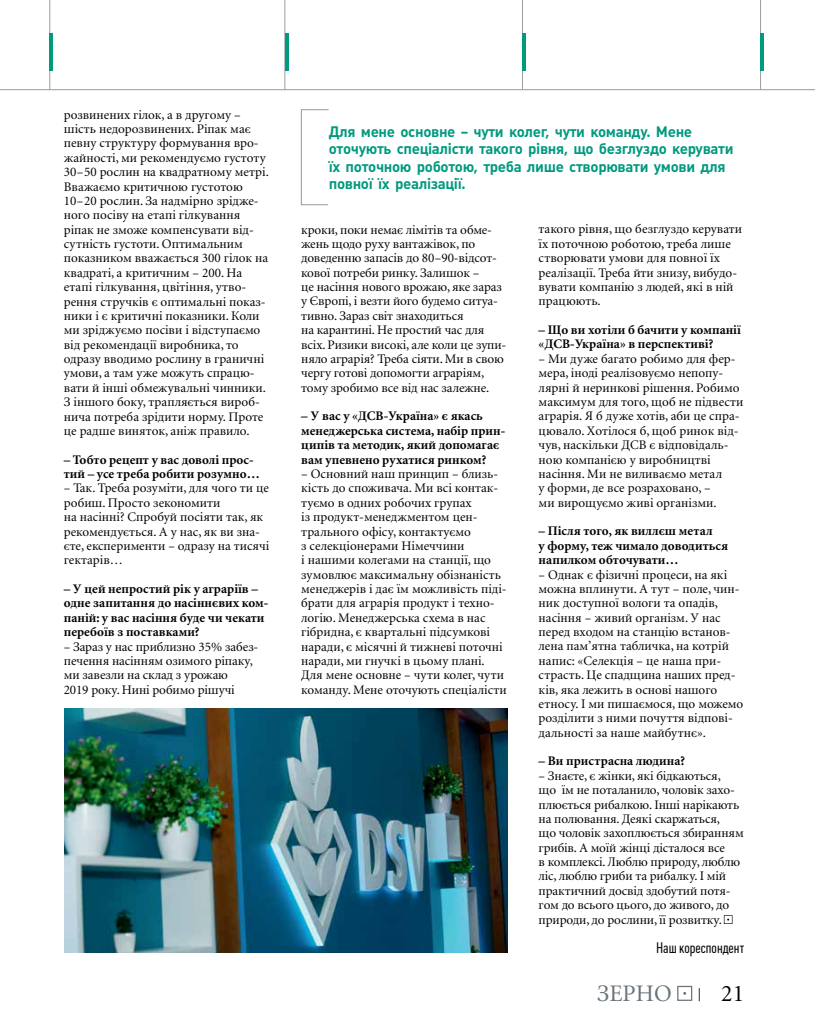
<style>
.page{position:relative;width:815px;height:1028px;background:#fff}
.page>*{position:absolute;margin:0;border:0;box-sizing:border-box;transform-origin:0 0}
.t1{font:23.75px "Minion Cyr";color:#6a747b}
.t2{font:700 15px/17.5px "Plumb";letter-spacing:-.025em;color:#009a7f}
.t3{font:15px "Plumb Cond";color:#000}
.t4{font:13.12px/14.4px "Minion Cyr";color:#000}
.t5{font:700 13.12px/14.4px "Minion Cyr";color:#000}
.s1{font-size:13.12px;color:#000}
.s2{color:#000}
</style>
<div class="page">
<div style="left:677px;top:985px;width:15px;height:15px;border:1px solid #6a747b"></div>
<hr style="left:285px;top:0;width:1px;height:90px;background:#999b9e">
<hr style="left:522px;top:0;width:1px;height:90px;background:#999b9e">
<hr style="left:50px;top:0;width:1px;height:90px;background:#999b9e">
<hr style="left:285px;top:33px;width:3px;height:38px;background:#009a7f">
<hr style="left:523px;top:33px;width:3px;height:38px;background:#009a7f">
<hr style="left:50px;top:33px;width:3px;height:38px;background:#009a7f">
<hr style="left:760px;top:0;width:1px;height:90px;background:#999b9e">
<hr style="left:761px;top:33px;width:3px;height:38px;background:#009a7f">
<hr style="left:0;top:89px;width:815px;height:1px;background:#999b9e">
<svg style="left:724px;top:915px;width:8px;height:9px"></svg>
<img style="left:64px;top:708px;width:443px;height:244px">
<svg style="left:301px;top:109px;width:28px;height:96px"></svg>
<p class="t4" style="left:64px;top:107px;width:207px">розвинених гілок, а в другому – шість недорозвинених. Ріпак має певну структуру формування вро&shy;жайності, ми рекомендуємо густоту 30–50 рослин на квадратному метрі.<br>Вважаємо критичною густотою 10–20 рослин. За надмірно зрідже&shy;ного посіву на етапі гілкування ріпак не зможе компенсувати від&shy;сутність густоти. Оптимальним показником вважається 300 гілок на квадраті, а критичним – 200. На етапі гілкування, цвітіння, утво&shy;рення стручків є оптимальні показ&shy;ники і є критичні показники. Коли ми зріджуємо посіви і відступаємо від рекомендації виробника, то одразу вводимо рослину в граничні умови, а там уже можуть спрацю&shy;вати й інші обмежувальні чинники.<br>З іншого боку, трапляється вироб&shy;нича потреба зрідити норму. Проте це радше виняток, аніж правило.</p>
<p class="t5" style="left:64px;top:452px;width:197px">– Тобто рецепт у вас доволі прос&shy;тий – усе треба робити розумно…</p>
<p class="t4" style="left:64px;top:481px;width:207px">– Так. Треба розуміти, для чого ти це робиш. Просто зекономити<br>на насінні? Спробуй посіяти так, як рекомендується. А у нас, як ви зна&shy;єте, експерименти – одразу на тисячі гектарів…</p>
<p class="t5" style="left:64px;top:581px;width:206px">– У цей непростий рік у аграріїв – одне запитання до насіннєвих ком&shy;паній: у вас насіння буде чи чекати перебоїв з поставками?</p>
<p class="t4" style="left:64px;top:639px;width:196px">– Зараз у нас приблизно 35% забез&shy;печення насінням озимого ріпаку, ми завезли на склад з урожаю<br>2019 року. Нині робимо рішучі</p>
<p class="t2" style="left:329px;top:123px;width:406px">Для мене основне – чути колег, чути команду. Мене оточують спеціалісти такого рівня, що безглуздо керувати їх поточною роботою, треба лише створювати умови для повної їх реалізації.</p>
<p class="t4" style="left:301px;top:222px;width:207px">кроки, поки немає лімітів та обме&shy;жень щодо руху вантажівок, по доведенню запасів до 80–90‑відсот&shy;кової потреби ринку. Залишок –<br>це насіння нового врожаю, яке зараз у Європі, і везти його будемо ситуа&shy;тивно. Зараз світ знаходиться<br>на карантині. Не простий час для всіх. Ризики високі, але коли це зупи&shy;няло аграрія? Треба сіяти. Ми в свою чергу готові допомогти аграріям, тому зробимо все від нас залежне.</p>
<p class="t5" style="left:301px;top:409px;width:206px">– У вас у «ДСВ-Україна» є якась менеджерська система, набір прин&shy;ципів та методик, який допомагає вам упевнено рухатися ринком?</p>
<p class="t4" style="left:301px;top:466px;width:207px">– Основний наш принцип – близь&shy;кість до споживача. Ми всі контак&shy;туємо в одних робочих групах<br>із продукт-менеджментом цен&shy;трального офісу, контактуємо<br>з селекціонерами Німеччини<br>і нашими колегами на станції, що зумовлює максимальну обізнаність менеджерів і дає їм можливість піді&shy;брати для аграрія продукт і техно&shy;логію. Менеджерська схема в нас гібридна, є квартальні підсумкові наради, є місячні й тижневі поточні наради, ми гнучкі в цьому плані.<br>Для мене основне – чути колег, чути команду. Мене оточують спеціалісти</p>
<p class="t4" style="left:539px;top:222px;width:205px">такого рівня, що безглуздо керувати їх поточною роботою, треба лише створювати умови для повної їх реалізації. Треба йти знизу, вибудо&shy;вувати компанію з людей, які в ній працюють.</p>
<p class="t5" style="left:539px;top:322px;width:204px">– Що ви хотіли б бачити у компанії «ДСВ-Україна» в перспективі?</p>
<p class="t4" style="left:539px;top:351px;width:206px">– Ми дуже багато робимо для фер&shy;мера, іноді реалізовуємо непопу&shy;лярні й неринкові рішення. Робимо максимум для того, щоб не підвести аграрія. Я б дуже хотів, аби це спра&shy;цювало. Хотілося б, щоб ринок від&shy;чув, наскільки ДСВ є відповідаль&shy;ною компанією у виробництві насіння. Ми не виливаємо метал<br>у форми, де все розраховано, –<br>ми вирощуємо живі організми.</p>
<p class="t5" style="left:539px;top:524px;width:191px">– Після того, як виллєш метал<br>у форму, теж чимало доводиться напилком обточувати…</p>
<p class="t4" style="left:539px;top:567px;width:206px">– Однак є фізичні процеси, на які можна вплинути. А тут – поле, чин&shy;ник доступної вологи та опадів, насіння – живий організм. У нас перед входом на станцію встанов&shy;лена пам’ятна табличка, на котрій напис: «Селекція – це наша при&shy;страсть. Це спадщина наших пред&shy;ків, яка лежить в основі нашого етносу. І ми пишаємося, що можемо розділити з ними почуття відпові&shy;дальності за наше майбутнє».</p>
<p class="t5" style="left:539px;top:754px;width:148px">– Ви пристрасна людина?</p>
<p class="t4" style="left:539px;top:768px;width:207px">– Знаєте, є жінки, які бідкаються,<br>що їм не поталанило, чоловік захо&shy;плюється рибалкою. Інші нарікають на полювання. Деякі скаржаться,<br>що чоловік захоплюється збиранням грибів. А моїй жінці дісталося все<br>в комплексі. Люблю природу, люблю ліс, люблю гриби та рибалку. І мій практичний досвід здобутий потя&shy;гом до всього цього, до живого, до природи, до рослини, її розвитку.</p>
<p class="t3" style="left:656px;top:939px;width:90px">Наш кореспондент</p>
<h1 class="t1" style="left:597px;top:979px;width:148px">ЗЕРНО <span class="s1">|</span> <span class="s2">21</span></h1>
</div>
